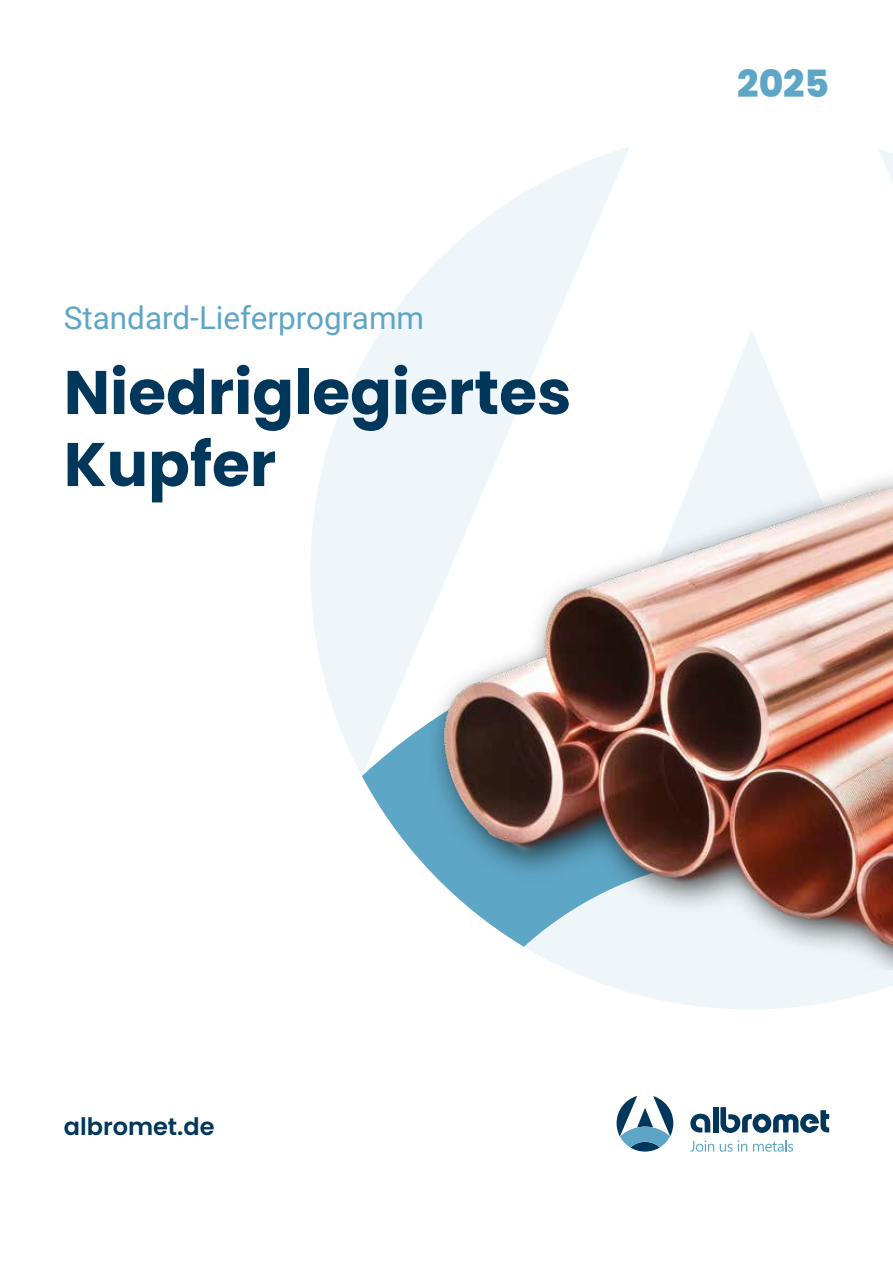
<style>
.page{position:relative;width:893px;height:1263px;background:#fff}
.page>*{position:absolute;margin:0;border:0;box-sizing:border-box;transform-origin:0 0}
.t1{font:700 61.5px/72px "Poppins";color:#00375b}
.t2{font:800 37.5px "Poppins";color:#5ea6c6}
.t3{font:31.5px "Roboto";color:#5ea6c6}
.t4{font:600 24px "Poppins";color:#00375b}
</style>
<div class="page">
<svg style="left:567px;top:969px;width:326px;height:40px;fill:#eff6fa"></svg>
<svg style="left:311px;top:147px;width:318px;height:516px"></svg>
<svg style="left:628px;top:330px;width:180px;height:139px"></svg>
<svg style="left:879px;top:149px;width:14px;height:34px"></svg>
<svg style="left:690px;top:1114px;width:20px;height:18px"></svg>
<div style="left:713px;top:1107px;width:5px;height:25px;background:#00375b"></div>
<svg style="left:690px;top:1140px;width:24px;height:12px"></svg>
<svg style="left:720px;top:1140px;width:27px;height:12px"></svg>
<svg style="left:753px;top:1140px;width:40px;height:12px"></svg>
<svg style="left:617px;top:1096px;width:56px;height:55px"></svg>
<svg style="left:720px;top:1107px;width:109px;height:26px"></svg>
<div style="left:425px;top:469px;width:468px;height:500px;background:#000;opacity:.75"></div>
<img style="left:321px;top:489px;width:572px;height:480px">
<p class="t3" style="left:64px;top:296px;width:362px">Standard-Lieferprogramm</p>
<h1 class="t1" style="left:64px;top:357px;width:509px">Niedriglegiertes<br>Kupfer</h1>
<p class="t2" style="left:737px;top:62px;width:93px">2025</p>
<p class="t4" style="left:64px;top:1113px;width:152px">albromet.de</p>
</div>
